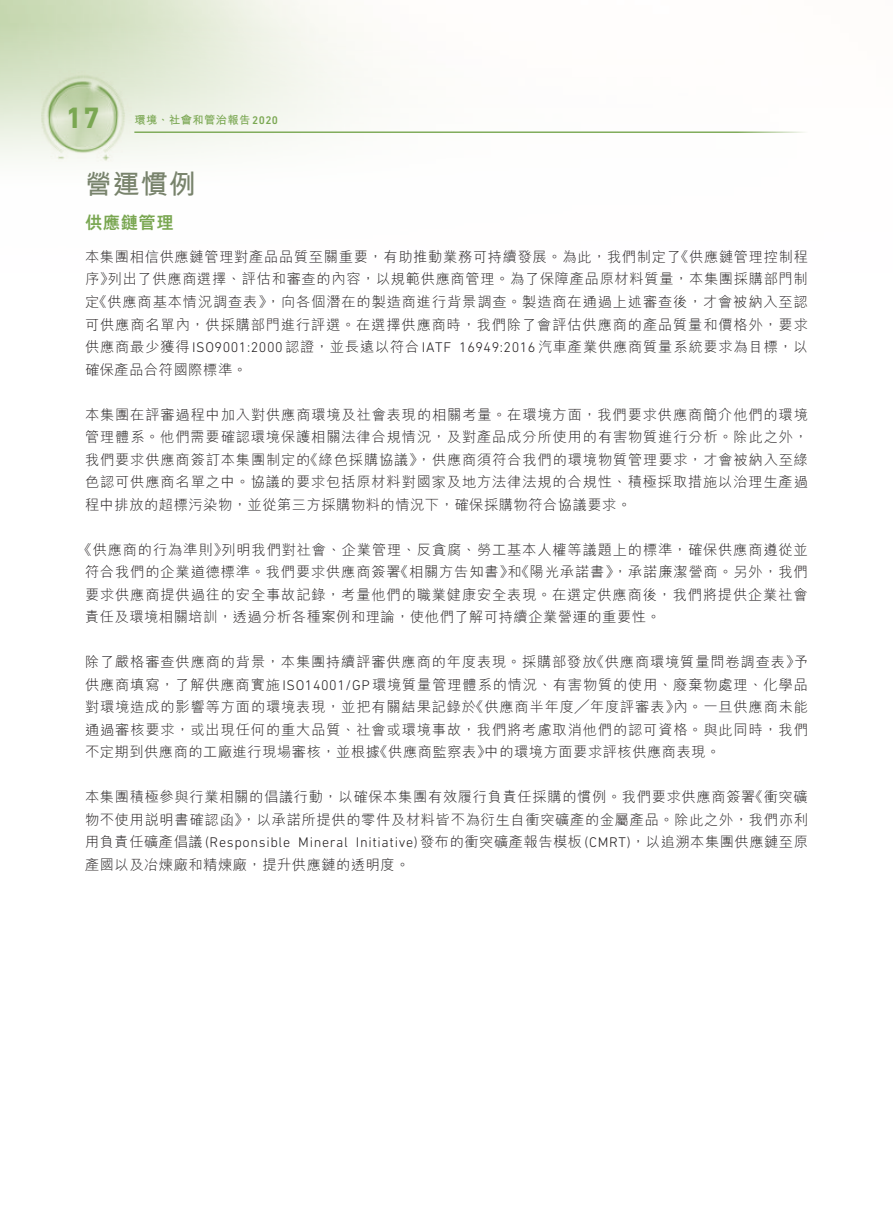
<style>
.page{position:relative;width:893px;height:1212px;background:#fff}
.page>*{position:absolute;margin:0;border:0;box-sizing:border-box;transform-origin:0 0}
.t1{font:700 30px "DIN Next LT Pro";color:#7aa752}
._3__標題{font:700 27px "M Hei HK";color:#78836c}
._3__標題-2{font:800 17.25px "M Hei HK";letter-spacing:.035em;color:#7aa752}
._1__內文{font:300 14.25px/22.5px "M Hei HK";letter-spacing:.06em;color:#231f20}
._1__內文-2{font:300 14.25px/22.5px "M Hei HK";letter-spacing:.035em;color:#231f20}
._1__內文-3{font:300 14.25px "DIN Next LT Pro";letter-spacing:.045em;color:#231f20}
.t2{font:700 11.25px "M Hei HK";letter-spacing:.035em;color:#7aa752}
.s1{font-family:"DIN Next LT Pro";font-weight:500}
.s2{font-family:"DIN Next LT Pro"}
</style>
<div class="page">
<img style="left:34px;top:63px;width:98px;height:109px">
<hr style="left:134px;top:131px;width:674px;height:2px;background:#81ac5b">
<svg style="left:87px;top:79px;width:14px;height:14px"></svg>
<h1 class="t1" style="left:66px;top:100px;width:36px">17</h1>
<p class="t2" style="left:134px;top:112px;width:145px">環境、社會和管治報告<span class="s1">2020</span></p>
<p class="_3__標題" style="left:85px;top:165px;width:112px">營運慣例</p>
<p class="_3__標題-2" style="left:85px;top:214px;width:90px">供應鏈管理</p>
<p class="_1__內文" style="left:108px;top:245px;width:701px;text-indent:-23px">本集團相信供應鏈管理對產品品質至關重要，有助推動業務可持續發展。為此，我們制定了<br>列出了供應商選擇、評估和審查的內容，以規範供應商管理。為了保障產品原材料質量，本集團採購部門制</p>
<p class="_1__內文" style="left:674px;top:245px;width:135px">《供應鏈管理控制程</p>
<p class="_1__內文" style="left:85px;top:268px;width:31px">序》</p>
<p class="_1__內文" style="left:85px;top:290px;width:724px">《定供應商基本情況調查表，》向各個潛在的製造商進行背景調查。製造商在通過上述審查後，才會被納入至認</p>
<p class="_1__內文" style="left:85px;top:313px;width:724px">可供應商名單內，供採購部門進行評選。在選擇供應商時，我們除了會評估供應商的產品質量和價格外，要求</p>
<p class="_1__內文" style="left:459px;top:335px;width:350px"><span class="s2">16949:2016</span>汽車產業供應商質量系統要求為目標，以</p>
<p class="_1__內文" style="left:85px;top:335px;width:368px">供應商最少獲得<span class="s2">ISO9001:2000</span>認證，並長遠以符合<span class="s2">IATF</span>確保產品合符國際標準。</p>
<p class="_1__內文" style="left:85px;top:403px;width:725px;text-align:right">本集團在評審過程中加入對供應商環境及社會表現的相關考量。在環境方面，我們要求供應商簡介他們的環境管理體系。他們需要確認環境保護相關法律合規情況，及對產品成分所使用的有害物質進行分析。除此之外，《綠色採購協議，》供應商須符合我們的環境物質管理要求，才會被納入至綠</p>
<p class="_1__內文" style="left:85px;top:448px;width:724px">我們要求供應商簽訂本集團制定的<br>色認可供應商名單之中。協議的要求包括原材料對國家及地方法律法規的合規性、積極採取措施以治理生產過程中排放的超標污染物，並從第三方採購物料的情況下，確保採購物符合協議要求。</p>
<p class="_1__內文" style="left:221px;top:538px;width:588px">列明我們對社會、企業管理、反貪腐、勞工基本人權等議題上的標準，確保供應商遵從並</p>
<p class="_1__內文" style="left:78px;top:538px;width:151px">《供應商的行為準則》</p>
<p class="_1__內文" style="left:394px;top:560px;width:415px">《相關方告知書 《和》 陽光承諾書，》承諾廉潔營商。另外，我們</p>
<p class="_1__內文" style="left:85px;top:560px;width:724px">符合我們的企業道德標準。我們要求供應商簽署<br>要求供應商提供過往的安全事故記錄，考量他們的職業健康安全表現。在選定供應商後，我們將提供企業社會責任及環境相關培訓，透過分析各種案例和理論，使他們了解可持續企業營運的重要性。</p>
<p class="_1__內文" style="left:590px;top:650px;width:220px">《供應商環境質量問卷調查表 予》</p>
<p class="_1__內文" style="left:85px;top:650px;width:513px">除了嚴格審查供應商的背景，本集團持續評審供應商的年度表現。採購部發放</p>
<p class="_1__內文" style="left:85px;top:673px;width:724px">供應商填寫，了解供應商實施<span class="s2">ISO14001/GP</span>環境質量管理體系的情況、有害物質的使用、廢棄物處理、化學品</p>
<p class="_1__內文" style="left:470px;top:695px;width:340px">《供應商半年度╱年度評審表 內》。一旦供應商未能</p>
<p class="_1__內文" style="left:85px;top:695px;width:393px">對環境造成的影響等方面的環境表現，並把有關結果記錄於</p>
<p class="_1__內文" style="left:85px;top:718px;width:724px">通過審核要求，或出現任何的重大品質、社會或環境事故，我們將考慮取消他們的認可資格。與此同時，我們</p>
<p class="_1__內文-2" style="left:485px;top:740px;width:237px">中的環境方面要求評核供應商表現。</p>
<p class="_1__內文-2" style="left:85px;top:740px;width:297px">不定期到供應商的工廠進行現場審核，並根據</p>
<p class="_1__內文" style="left:373px;top:740px;width:119px">《供應商監察表》</p>
<p class="_1__內文" style="left:85px;top:785px;width:672px">本集團積極參與行業相關的倡議行動，以確保本集團有效履行負責任採購的慣例。我們要求供應商簽署</p>
<p class="_1__內文" style="left:85px;top:808px;width:724px">物不使用說明書確認函，》以承諾所提供的零件及材料皆不為衍生自衝突礦產的金屬產品。除此之外，我們亦利</p>
<p class="_1__內文-2" style="left:356px;top:830px;width:453px"><span class="s2">Initiative)</span>發布的衝突礦產報告模板<span class="s2">(CMRT</span> ，<span class="s2">)</span> 以追溯本集團供應鏈至原</p>
<p class="_1__內文" style="left:749px;top:785px;width:60px">《衝突礦</p>
<p class="_1__內文-2" style="left:85px;top:830px;width:326px">用負責任礦產倡議<span class="s2">(Responsible<br></span>產國以及冶煉廠和精煉廠，提升供應鏈的透明度。</p>
<p class="_1__內文-3" style="left:298px;top:834px;width:51px">Mineral</p>
</div>
